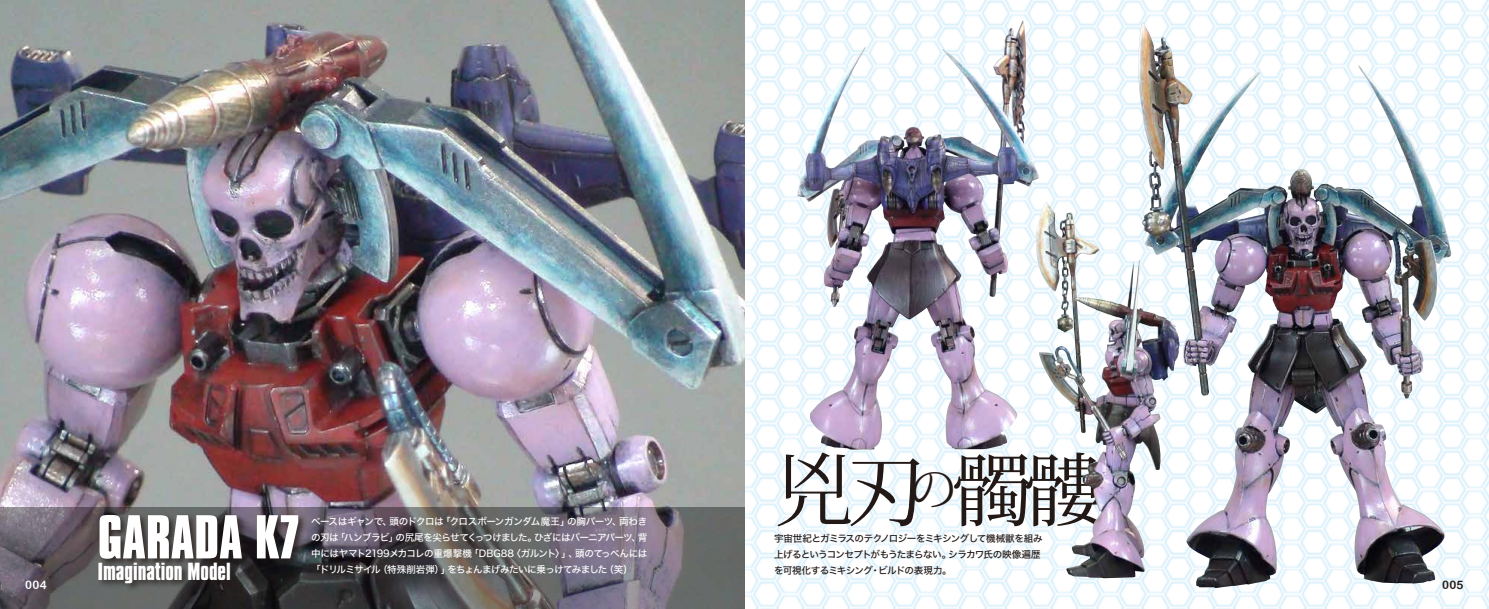
<style>
.page{position:relative;width:1489px;height:609px;background:#fff}
.page>*{position:absolute;margin:0;border:0;box-sizing:border-box;transform-origin:0 0}
.t1{font:79.65px "Koz Min Pr 6 N";color:#221815}
.t2{font:700 53.1px "Compacta BT";color:#fff}
.t3{font:700 21.3px "Compacta BT";color:#fff}
.t4{font:11.7px "Arial Rounded MT Bold";color:#fff}
.t5{font:11.7px "Arial Rounded MT Bold";color:#221815}
.t6{font:9.6px/15.9px "Hiragino Sans W5";letter-spacing:-.065em;color:#fff;text-align:justify}
.t7{font:9.6px/15.9px "Hiragino Sans W5";letter-spacing:-.065em;color:#221815}
</style>
<div class="page">
<img style="left:744px;top:0;width:744px;height:608px">
<img style="left:1137px;top:23px;width:141px;height:492px">
<img style="left:858px;top:21px;width:164px;height:135px">
<img style="left:0;top:0;width:744px;height:506px">
<svg style="left:0;top:506px;width:744px;height:102px;background:#615d64"></svg>
<img style="left:1035px;top:202px;width:63px;height:232px">
<div style="left:97px;top:512px;width:210px;height:79px;background:#221815;opacity:.75"></div>
<h1 class="t1" style="left:774px;top:445px;width:153px">兇刃</h1>
<p class="t7" style="left:774px;top:529px;width:270px">宇宙世紀とガミラスのテクノロジーをミキシングして機械獣を組み上げるというコンセプトがもうたまらない。シラカワ氏の映像遍歴</p>
<h1 class="t1" style="left:909px;top:445px;width:196px"><sup>の</sup>髑髏</h1>
<p class="t7" style="left:774px;top:561px;width:179px">を可視化するミキシング・ビルドの表現力。</p>
<h2 class="t2" style="left:98px;top:504px;width:203px">GARADA K7</h2>
<h3 class="t3" style="left:98px;top:557px;width:134px">Imagination Model</h3>
<p class="t6" style="left:311px;top:512px;width:337px">ベースはギャンで、頭のドクロは「クロスボーンガンダム魔王」の胸パーツ、両わきの刃は「ハンブラビ」の尻尾を尖らせてくっつけました。ひざにはバーニアパーツ、背中にはヤマト2199メカコレの重爆撃機「DBG88〈ガルント〉」、頭のてっぺんには「ドリルミサイル（特殊削岩弾）」をちょんまげみたいに乗っけてみました（笑）</p>
<p class="t4" style="left:25px;top:577px;width:23px">004</p>
<p class="t5" style="left:1441px;top:577px;width:23px">005</p>
</div>
